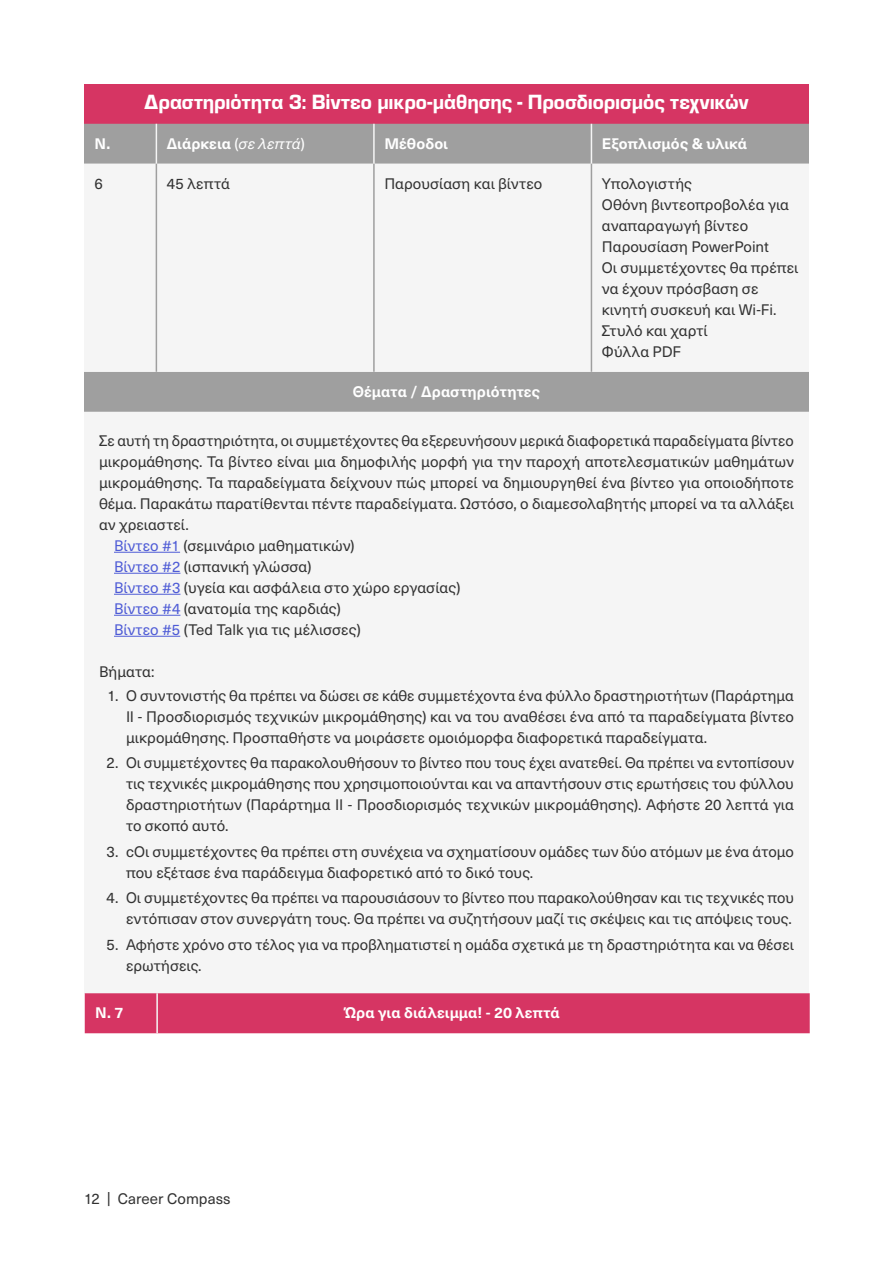
<style>
.page{position:relative;width:893px;height:1263px;background:#fff}
.page>*{position:absolute;margin:0;border:0;box-sizing:border-box;transform-origin:0 0}
.t1{font:21.3px "Eurostile Hea";color:#fff}
.t2{font:15px/21px "Neue Haas Unica W1 G";letter-spacing:.005em;color:#323232}
.t3{font:700 15px "Neue Haas Unica W1 G";letter-spacing:.01em;color:#fff}
.s1{font-weight:400}
.s2{font-weight:400;font-style:italic}
.s3{color:#4f5cd6}
</style>
<div class="page">
<div style="left:84px;top:412px;width:725px;height:581px;background:#f5f5f5"></div>
<hr style="left:114px;top:552px;width:66px;height:1px;background:#4f5cd6">
<hr style="left:114px;top:573px;width:66px;height:1px;background:#4f5cd6">
<hr style="left:114px;top:594px;width:66px;height:1px;background:#4f5cd6">
<hr style="left:114px;top:615px;width:66px;height:1px;background:#4f5cd6">
<hr style="left:114px;top:636px;width:66px;height:1px;background:#4f5cd6">
<div style="left:84px;top:84px;width:725px;height:40px;background:#d63563"></div>
<div style="left:84px;top:124px;width:725px;height:288px;background:#9f9f9f"></div>
<div style="left:84px;top:164px;width:725px;height:208px;background:#f5f5f5"></div>
<hr style="left:156px;top:124px;width:1px;height:40px;background:#f5f5f5">
<hr style="left:373px;top:124px;width:2px;height:40px;background:#f5f5f5">
<hr style="left:591px;top:124px;width:1px;height:40px;background:#f5f5f5">
<hr style="left:156px;top:164px;width:1px;height:208px;background:#9f9f9f">
<hr style="left:373px;top:164px;width:2px;height:208px;background:#9f9f9f">
<hr style="left:591px;top:164px;width:1px;height:208px;background:#9f9f9f">
<div style="left:85px;top:993px;width:725px;height:40px;background:#d63563"></div>
<hr style="left:156px;top:993px;width:2px;height:40px;background:#f5f5f5">
<h1 class="t1" style="left:145px;top:87px;width:605px">Δραστηριότητα 3: Βίντεο μικρο-μάθησης - Προσδιορισμός τεχνικών</h1>
<p class="t3" style="left:95px;top:132px;width:17px">N.</p>
<p class="t3" style="left:167px;top:132px;width:139px">Διάρκεια <span class="s1">(</span><span class="s2">σε λεπτά</span><span class="s1">)</span></p>
<p class="t3" style="left:384px;top:132px;width:65px">Μέθοδοι</p>
<p class="t3" style="left:602px;top:132px;width:147px">Εξοπλισμός &amp; υλικά</p>
<p class="t2" style="left:95px;top:172px;width:10px">6</p>
<p class="t2" style="left:167px;top:172px;width:64px">45 λεπτά</p>
<p class="t2" style="left:384px;top:172px;width:159px">Παρουσίαση και βίντεο</p>
<p class="t2" style="left:602px;top:172px;width:198px">Υπολογιστής<br>Οθόνη βιντεοπροβολέα για αναπαραγωγή βίντεο<br>Παρουσίαση PowerPoint<br>Οι συμμετέχοντες θα πρέπει να έχουν πρόσβαση σε κινητή συσκευή και Wi-Fi.<br>Στυλό και χαρτί<br>Φύλλα PDF</p>
<p class="t3" style="left:353px;top:380px;width:189px">Θέματα / Δραστηριότητες</p>
<p class="t2" style="left:99px;top:429px;width:696px">Σε αυτή τη δραστηριότητα, οι συμμετέχοντες θα εξερευνήσουν μερικά διαφορετικά παραδείγματα βίντεο</p>
<p class="t2" style="left:99px;top:450px;width:696px">μικρομάθησης. Τα βίντεο είναι μια δημοφιλής μορφή για την παροχή αποτελεσματικών μαθημάτων</p>
<p class="t2" style="left:99px;top:471px;width:696px">μικρομάθησης. Τα παραδείγματα δείχνουν πώς μπορεί να δημιουργηθεί ένα βίντεο για οποιοδήποτε</p>
<p class="t2" style="left:99px;top:492px;width:696px">θέμα. Παρακάτω παρατίθενται πέντε παραδείγματα. Ωστόσο, ο διαμεσολαβητής μπορεί να τα αλλάξει</p>
<p class="t2" style="left:99px;top:513px;width:91px">αν χρειαστεί.</p>
<p class="t2" style="left:114px;top:534px;width:242px"><span class="s3">Βίντεο #1</span> (σεμινάριο μαθηματικών)</p>
<p class="t2" style="left:114px;top:555px;width:199px"><span class="s3">Βίντεο #2</span> (ισπανική γλώσσα)</p>
<p class="t2" style="left:114px;top:576px;width:348px"><span class="s3">Βίντεο #3</span> (υγεία και ασφάλεια στο χώρο εργασίας)</p>
<p class="t2" style="left:114px;top:597px;width:228px"><span class="s3">Βίντεο #4</span> (ανατομία της καρδιάς)</p>
<p class="t2" style="left:114px;top:618px;width:248px"><span class="s3">Βίντεο #5</span> (Ted Talk για τις μέλισσες)</p>
<p class="t2" style="left:99px;top:660px;width:57px">Βήματα:</p>
<p class="t2" style="left:126px;top:684px;width:669px;text-align:justify;text-indent:-19px">1. Ο συντονιστής θα πρέπει να δώσει σε κάθε συμμετέχοντα ένα φύλλο δραστηριοτήτων (Παράρτημα ΙΙ - Προσδιορισμός τεχνικών μικρομάθησης) και να του αναθέσει ένα από τα παραδείγματα βίντεο μικρομάθησης. Προσπαθήστε να μοιράσετε ομοιόμορφα διαφορετικά παραδείγματα.</p>
<p class="t2" style="left:126px;top:752px;width:669px;text-align:justify;text-indent:-19px">2. Οι συμμετέχοντες θα παρακολουθήσουν το βίντεο που τους έχει ανατεθεί. Θα πρέπει να εντοπίσουν τις τεχνικές μικρομάθησης που χρησιμοποιούνται και να απαντήσουν στις ερωτήσεις του φύλλου δραστηριοτήτων (Παράρτημα ΙΙ - Προσδιορισμός τεχνικών μικρομάθησης). Αφήστε 20 λεπτά για το σκοπό αυτό.</p>
<p class="t2" style="left:126px;top:840px;width:669px;text-indent:-19px">3. cΟι συμμετέχοντες θα πρέπει στη συνέχεια να σχηματίσουν ομάδες των δύο ατόμων με ένα άτομο που εξέτασε ένα παράδειγμα διαφορετικό από το δικό τους.</p>
<p class="t2" style="left:107px;top:887px;width:689px;text-align:right">4. Οι συμμετέχοντες θα πρέπει να παρουσιάσουν το βίντεο που παρακολούθησαν και τις τεχνικές που εντόπισαν στον συνεργάτη τους. Θα πρέπει να συζητήσουν μαζί τις σκέψεις και τις απόψεις τους.</p>
<p class="t2" style="left:126px;top:933px;width:669px;text-indent:-19px">5. Αφήστε χρόνο στο τέλος για να προβληματιστεί η ομάδα σχετικά με τη δραστηριότητα και να θέσει ερωτήσεις.</p>
<p class="t3" style="left:95px;top:1001px;width:30px">N. 7</p>
<p class="t3" style="left:345px;top:1001px;width:216px">Ώρα για διάλειμμα! - 20 λεπτά</p>
<p class="t2" style="left:84px;top:1187px;width:148px">12 | Career Compass</p>
</div>
